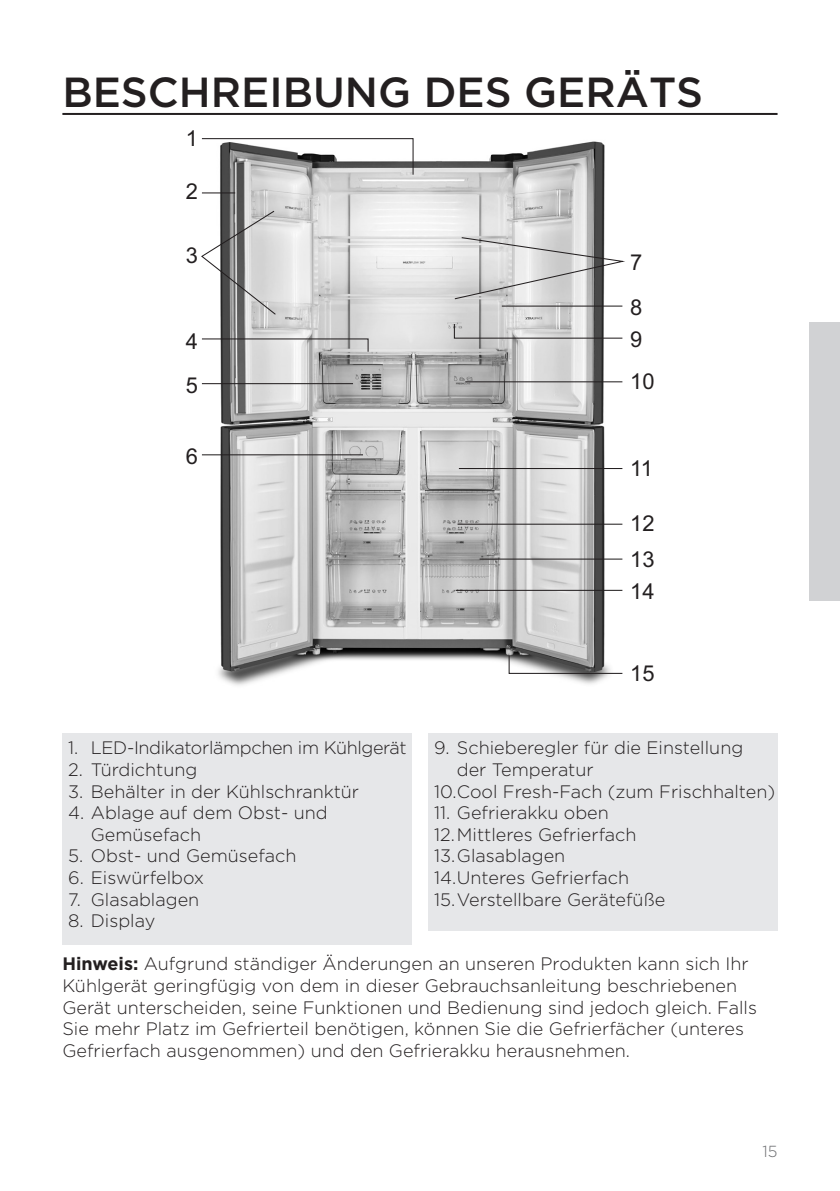
<style>
.page{position:relative;width:840px;height:1191px;background:#fff}
.page>*{position:absolute;margin:0;border:0;box-sizing:border-box;transform-origin:0 0}
.glavni_naslov{font:500 42px "Gotham";color:#231f20}
.t1{font:21.8px/44.4px "Arial";color:#231f20}
.seznam{font:300 18px/21.6px "Gotham";color:#231f20}
.seznam_stevilke_opis{font:300 18px/21.6px "Gotham";color:#231f20}
.seznam_stevilke_opis-2{font:300 18px "Gotham";letter-spacing:-.02em;color:#231f20}
.t2{font:300 16px "Gotham";color:#6c6d70}
.s1{font-weight:700}
</style>
<div class="page">
<hr style="left:62px;top:113px;width:715px;height:2px;background:#231f20">
<img style="left:218px;top:141px;width:392px;height:545px">
<svg style="left:201px;top:138px;width:213px;height:38px"></svg>
<svg style="left:201px;top:192px;width:424px;height:482px"></svg>
<hr style="left:479px;top:558px;width:143px;height:1px;background:#231f20">
<div style="left:62px;top:733px;width:349px;height:211px;background:#e6e7e9"></div>
<div style="left:428px;top:733px;width:349px;height:197px;background:#e6e7e9"></div>
<div style="left:808px;top:322px;width:31px;height:279px;background:#d1d2d4"></div>
<p class="glavni_naslov" style="left:62px;top:65px;width:642px">BESCHREIBUNG DES GERÄTS</p>
<p class="t1" style="left:185px;top:116px;width:14px">1</p>
<p class="t1" style="left:185px;top:169px;width:14px">2</p>
<p class="t1" style="left:185px;top:233px;width:14px">3</p>
<p class="t1" style="left:185px;top:319px;width:14px">4<br>5</p>
<p class="t1" style="left:185px;top:434px;width:14px">6</p>
<p class="seznam_stevilke_opis-2" style="left:68px;top:736px;width:340px">1. LED-Indikatorlämpchen im Kühlgerät</p>
<p class="seznam_stevilke_opis" style="left:68px;top:758px;width:131px">2. Türdichtung</p>
<p class="seznam_stevilke_opis" style="left:68px;top:780px;width:292px">3. Behälter in der Kühlschranktür</p>
<p class="seznam_stevilke_opis" style="left:91px;top:801px;width:238px;text-indent:-23px">4. Ablage auf dem Obst- und<br>Gemüsefach</p>
<p class="seznam_stevilke_opis" style="left:68px;top:844px;width:230px">5. Obst- und Gemüsefach</p>
<p class="seznam_stevilke_opis" style="left:68px;top:866px;width:137px">6. Eiswürfelbox</p>
<p class="seznam_stevilke_opis" style="left:68px;top:888px;width:133px">7. Glasablagen</p>
<p class="seznam_stevilke_opis" style="left:68px;top:909px;width:89px">8. Display</p>
<p class="t1" style="left:630px;top:240px;width:14px;line-height:45.6px">7<br>8</p>
<p class="t1" style="left:630px;top:318px;width:26px;line-height:42.4px">9<br>10</p>
<p class="t1" style="left:630px;top:446px;width:24px">11</p>
<p class="t1" style="left:630px;top:505px;width:26px;line-height:36.2px">12<br>13</p>
<p class="t1" style="left:630px;top:569px;width:26px">14</p>
<p class="t1" style="left:630px;top:651px;width:26px">15</p>
<p class="seznam_stevilke_opis" style="left:456px;top:736px;width:288px;text-indent:-23px">9. Schieberegler für die Einstellung der Temperatur</p>
<p class="seznam_stevilke_opis" style="left:434px;top:780px;width:342px">10.Cool Fresh-Fach (zum Frischhalten)</p>
<p class="seznam_stevilke_opis" style="left:434px;top:801px;width:176px">11. Gefrierakku oben</p>
<p class="seznam_stevilke_opis" style="left:434px;top:823px;width:204px">12.Mittleres Gefrierfach</p>
<p class="seznam_stevilke_opis" style="left:434px;top:844px;width:133px">13.Glasablagen</p>
<p class="seznam_stevilke_opis" style="left:434px;top:866px;width:196px">14.Unteres Gefrierfach</p>
<p class="seznam_stevilke_opis" style="left:434px;top:888px;width:232px">15.Verstellbare Gerätefüße</p>
<p class="seznam" style="left:62px;top:952px;width:695px"><span class="s1">Hinweis:</span> Aufgrund ständiger Änderungen an unseren Produkten kann sich Ihr Kühlgerät geringfügig von dem in dieser Gebrauchsanleitung beschriebenen Gerät unterscheiden, seine Funktionen und Bedienung sind jedoch gleich. Falls Sie mehr Platz im Gefrierteil benötigen, können Sie die Gefrierfächer (unteres Gefrierfach ausgenommen) und den Gefrierakku herausnehmen.</p>
<p class="t2" style="left:762px;top:1140px;width:17px">15</p>
</div>
